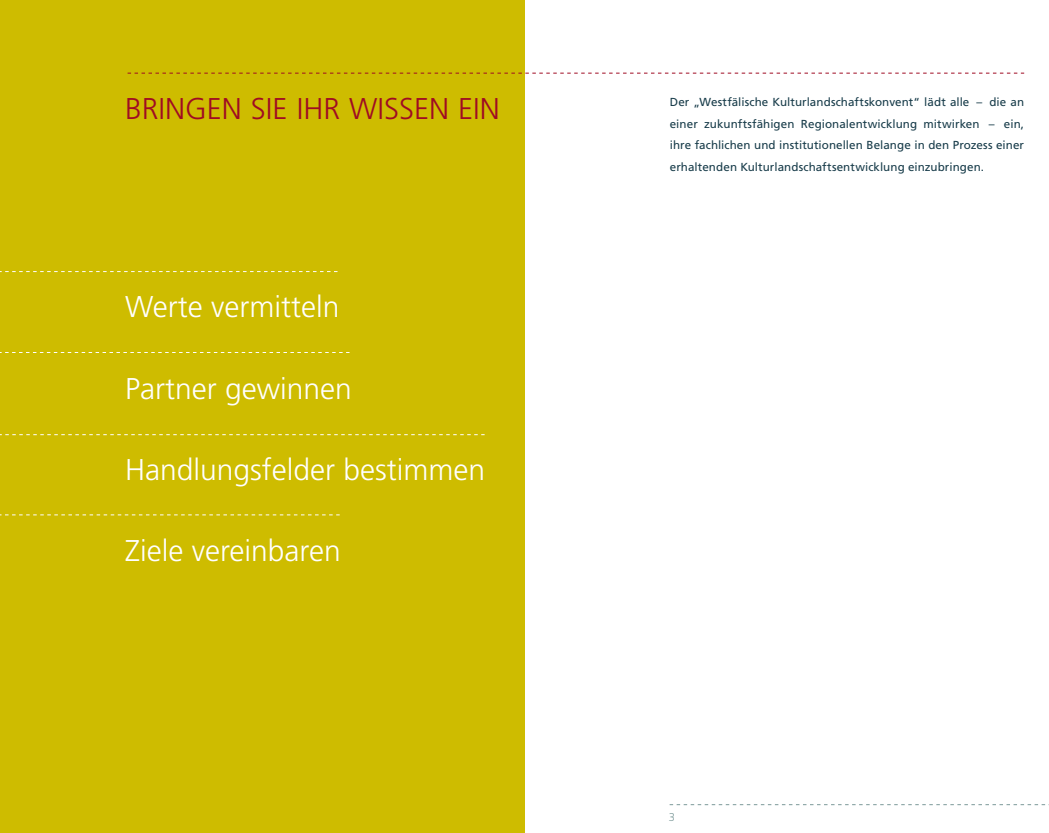
<style>
.page{position:relative;width:1049px;height:833px;background:#fff}
.page>*{position:absolute;margin:0;border:0;box-sizing:border-box;transform-origin:0 0}
.t1{font:300 30px "Frutiger LT";color:#fff}
.t2{font:300 30px "Frutiger LT";color:#9f0b23}
.t3{font:11.62px/21.6px "Frutiger LT";letter-spacing:.005em;color:#183c4a;text-align:justify}
.t4{font:300 11.25px "Frutiger LT";color:#7c9999}
</style>
<div class="page">
<div style="left:0;top:0;width:524px;height:833px;background:#cebc00"></div>
<svg style="left:128px;top:73px;width:896px;height:1px"></svg>
<svg style="left:670px;top:804px;width:379px;height:1px"></svg>
<svg style="left:0;top:271px;width:337px;height:1px"></svg>
<svg style="left:0;top:352px;width:349px;height:1px"></svg>
<svg style="left:0;top:514px;width:340px;height:1px"></svg>
<svg style="left:0;top:434px;width:485px;height:1px"></svg>
<h1 class="t2" style="left:125px;top:92px;width:376px">Bringen Sie Ihr Wissen ein</h1>
<p class="t3" style="left:670px;top:91px;width:356px">Der „Westfälische Kulturlandschaftskonvent“ lädt alle – die an einer zukunftsfähigen Regionalentwicklung mitwirken – ein, ihre fachlichen und institutionellen Belange in den Prozess einer erhaltenden Kulturlandschaftsentwicklung einzubringen.</p>
<h1 class="t1" style="left:125px;top:290px;width:216px">Werte vermitteln</h1>
<h1 class="t1" style="left:125px;top:371px;width:228px">Partner gewinnen</h1>
<h1 class="t1" style="left:125px;top:452px;width:362px">Handlungsfelder bestimmen</h1>
<h1 class="t1" style="left:125px;top:534px;width:217px">Ziele vereinbaren</h1>
<p class="t4" style="left:669px;top:811px;width:8px">3</p>
</div>
